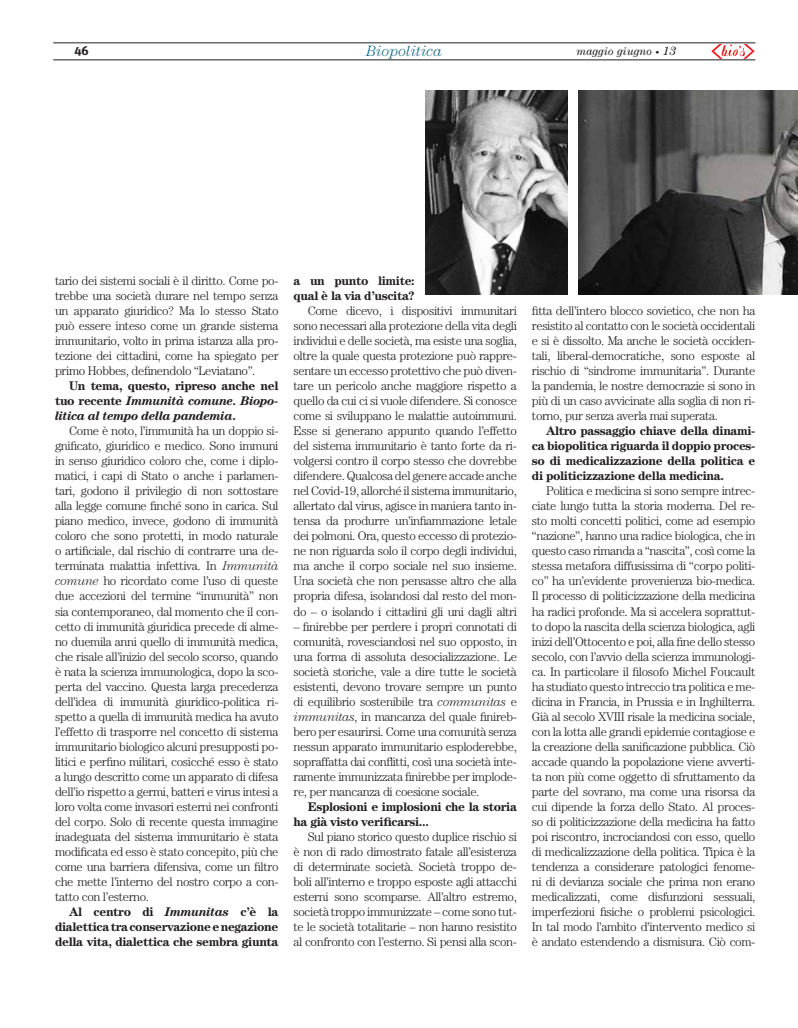
<style>
.page{position:relative;width:798px;height:1028px;background:#fff}
.page>*{position:absolute;margin:0;border:0;box-sizing:border-box;transform-origin:0 0}
.t1{font:italic 300 15px "Century";color:#0b6580}
.t2{font:300 12.5px/15px "Century";letter-spacing:-.03em;color:#231f20;text-align:justify}
.t3{font:700 12.5px/15px "Century";letter-spacing:-.03em;color:#231f20;text-align:justify}
.t4{font:italic 700 12.5px/15px "Century";letter-spacing:-.03em;color:#231f20;text-align:justify}
.t5{font:700 12.5px "Unit Slab Pro";color:#231f20}
.t6{font:italic 11.25px "Century";color:#231f20}
.s1{font-size:8px}
.s2{font-size:12px}
.s3{font-style:normal}
.s4{font-style:italic}
</style>
<div class="page">
<hr style="left:53px;top:60px;width:702px;height:1px;background:#231f20">
<hr style="left:53px;top:43px;width:702px;height:1px;background:#231f20">
<svg style="left:711px;top:44px;width:43px;height:15px"></svg>
<img style="left:425px;top:90px;width:142px;height:204px">
<img style="left:578px;top:91px;width:219px;height:204px">
<p class="t5" style="left:74px;top:41px;width:16px">46</p>
<p class="t1" style="left:366px;top:42px;width:77px">Biopolitica</p>
<p class="t6" style="left:576px;top:45px;width:101px">maggio giugno <span class="s1">•</span> <span class="s2">13</span></p>
<p class="t2" style="left:55px;top:273px;width:225px">tario dei sistemi sociali è il diritto. Come po&shy;trebbe una società durare nel tempo senza un apparato giuridico? Ma lo stesso Stato può essere inteso come un grande sistema immunitario, volto in prima istanza alla pro&shy;tezione dei cittadini, come ha spiegato per primo Hobbes, definendolo “Leviatano”.</p>
<p class="t4" style="left:55px;top:378px;width:225px;text-indent:14px"><span class="s3">Un tema, questo, ripreso anche nel tuo recente</span> Immunità comune. Biopo&shy;litica al tempo della pandemia<span class="s3">.</span></p>
<p class="t2" style="left:55px;top:423px;width:225px;text-indent:14px">Come è noto, l’immunità ha un doppio si&shy;gnificato, giuridico e medico. Sono immuni in senso giuridico coloro che, come i diplo&shy;matici, i capi di Stato o anche i parlamen&shy;tari, godono il privilegio di non sottostare alla legge comune finché sono in carica. Sul piano medico, invece, godono di immunità coloro che sono protetti, in modo naturale o artificiale, dal rischio di contrarre una de&shy;terminata malattia infettiva. In <span class="s4">Immunità comune</span> ho ricordato come l’uso di queste due accezioni del termine “immunità” non sia contemporaneo, dal momento che il con&shy;cetto di immunità giuridica precede di alme&shy;no duemila anni quello di immunità medica, che risale all’inizio del secolo scorso, quando è nata la scienza immunologica, dopo la sco&shy;perta del vaccino. Questa larga precedenza dell’idea di immunità giuridico-politica ri&shy;spetto a quella di immunità medica ha avuto l’effetto di trasporre nel concetto di sistema immunitario biologico alcuni presupposti po&shy;litici e perfino militari, cosicché esso è stato a lungo descritto come un apparato di difesa dell’io rispetto a germi, batteri e virus intesi a loro volta come invasori esterni nei confronti del corpo. Solo di recente questa immagine inadeguata del sistema immunitario è stata modificata ed esso è stato concepito, più che come una barriera difensiva, come un filtro che mette l’interno del nostro corpo a con&shy;tatto con l’esterno.</p>
<p class="t3" style="left:55px;top:903px;width:225px;text-indent:14px">Al centro di <span class="s4">Immunitas</span> c’è la dialettica tra conservazione e negazione della vita, dialettica che sembra giunta</p>
<p class="t3" style="left:293px;top:273px;width:123px">a un punto limite: qual è la via d’uscita?</p>
<p class="t2" style="left:293px;top:303px;width:225px;text-indent:14px">Come dicevo, i dispositivi immunitari sono necessari alla protezione della vita degli individui e delle società, ma esiste una soglia, oltre la quale questa protezione può rappre&shy;sentare un eccesso protettivo che può diven&shy;tare un pericolo anche maggiore rispetto a quello da cui ci si vuole difendere. Si conosce come si sviluppano le malattie autoimmuni.<br>Esse si generano appunto quando l’effetto del sistema immunitario è tanto forte da ri&shy;volgersi contro il corpo stesso che dovrebbe difendere. Qualcosa del genere accade anche nel Covid-19, allorché il sistema immunitario, allertato dal virus, agisce in maniera tanto in&shy;tensa da produrre un’infiammazione letale dei polmoni. Ora, questo eccesso di protezio&shy;ne non riguarda solo il corpo degli individui, ma anche il corpo sociale nel suo insieme.<br>Una società che non pensasse altro che alla propria difesa, isolandosi dal resto del mon&shy;do – o isolando i cittadini gli uni dagli altri</p>
<p class="t2" style="left:293px;top:618px;width:225px">– finirebbe per perdere i propri connotati di comunità, rovesciandosi nel suo opposto, in una forma di assoluta desocializzazione. Le società storiche, vale a dire tutte le società esistenti, devono trovare sempre un punto di equilibrio sostenibile tra <span class="s4">communitas</span> e <span class="s4">immunitas</span>, in mancanza del quale finireb&shy;bero per esaurirsi. Come una comunità senza nessun apparato immunitario esploderebbe, sopraffatta dai conflitti, così una società inte&shy;ramente immunizzata finirebbe per implode&shy;re, per mancanza di coesione sociale.</p>
<p class="t3" style="left:293px;top:798px;width:225px;text-indent:14px">Esplosioni e implosioni che la storia ha già visto verificarsi...</p>
<p class="t2" style="left:293px;top:828px;width:225px;text-indent:14px">Sul piano storico questo duplice rischio si è non di rado dimostrato fatale all’esistenza di determinate società. Società troppo de&shy;boli all’interno e troppo esposte agli attacchi esterni sono scomparse. All’altro estremo, società troppo immunizzate – come sono tut&shy;te le società totalitarie – non hanno resistito al confronto con l’esterno. Si pensi alla scon-</p>
<p class="t2" style="left:531px;top:303px;width:225px">fitta dell’intero blocco sovietico, che non ha resistito al contatto con le società occidentali e si è dissolto. Ma anche le società occiden&shy;tali, liberal-democratiche, sono esposte al rischio di “sindrome immunitaria”. Durante la pandemia, le nostre democrazie si sono in più di un caso avvicinate alla soglia di non ri&shy;torno, pur senza averla mai superata.</p>
<p class="t3" style="left:531px;top:423px;width:225px;text-indent:14px">Altro passaggio chiave della dinami&shy;ca biopolitica riguarda il doppio proces&shy;so di medicalizzazione della politica e di politicizzazione della medicina.</p>
<p class="t2" style="left:531px;top:483px;width:225px;text-indent:14px">Politica e medicina si sono sempre intrec&shy;ciate lungo tutta la storia moderna. Del re&shy;sto molti concetti politici, come ad esempio “nazione”, hanno una radice biologica, che in questo caso rimanda a “nascita”, così come la stessa metafora diffusissima di “corpo politi&shy;co” ha un’evidente provenienza bio-medica.<br>Il processo di politicizzazione della medicina ha radici profonde. Ma si accelera soprattut&shy;to dopo la nascita della scienza biologica, agli inizi dell’Ottocento e poi, alla fine dello stesso secolo, con l’avvio della scienza immunologi&shy;ca. In particolare il filosofo Michel Foucault ha studiato questo intreccio tra politica e me&shy;dicina in Francia, in Prussia e in Inghilterra.<br>Già al secolo XVIII risale la medicina sociale, con la lotta alle grandi epidemie contagiose e la creazione della sanificazione pubblica. Ciò accade quando la popolazione viene avverti&shy;ta non più come oggetto di sfruttamento da parte del sovrano, ma come una risorsa da cui dipende la forza dello Stato. Al proces&shy;so di politicizzazione della medicina ha fatto poi riscontro, incrociandosi con esso, quello di medicalizzazione della politica. Tipica è la tendenza a considerare patologici fenome&shy;ni di devianza sociale che prima non erano medicalizzati, come disfunzioni sessuali, imperfezioni fisiche o problemi psicologici.<br>In tal modo l’ambito d’intervento medico si è andato estendendo a dismisura. Ciò com-</p>
</div>
